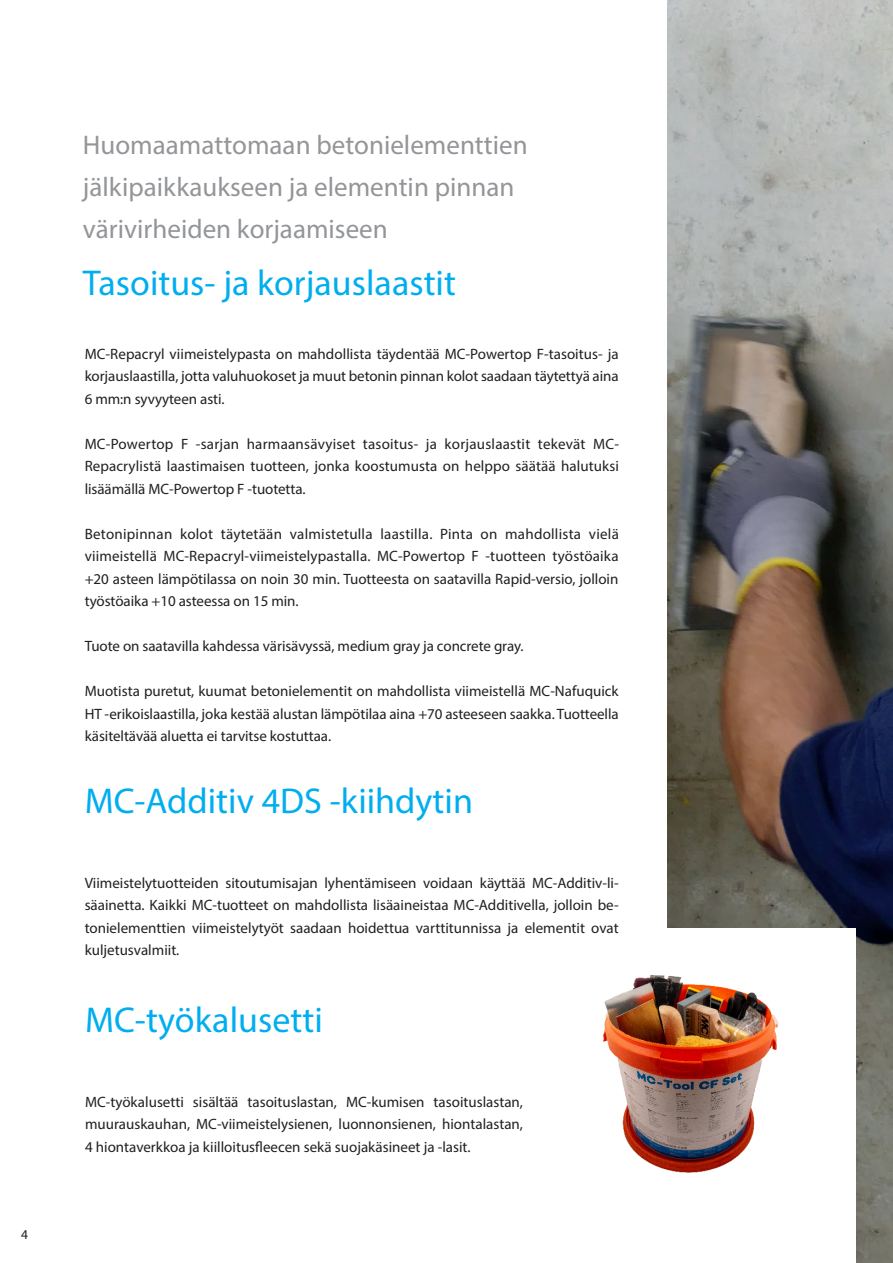
<style>
.page{position:relative;width:893px;height:1263px;background:#fff}
.page>*{position:absolute;margin:0;border:0;box-sizing:border-box;transform-origin:0 0}
.t1{font:36px "Myriad Pro";color:#00aeef}
.t2{font:27px/42px "Myriad Pro";color:#939598}
.Bodytext_10_pt{font:15px/22.5px "Myriad Pro";letter-spacing:-.005em;color:#231f20;text-align:justify}
.t3{font:13.5px "Myriad Pro";color:#231f20}
</style>
<div class="page">
<img style="left:668px;top:0;width:225px;height:1263px">
<div style="left:85px;top:928px;width:771px;height:335px;background:#fff"></div>
<img style="left:603px;top:975px;width:176px;height:198px">
<p class="t3" style="left:21px;top:1226px;width:8px">4</p>
<p class="t2" style="left:83px;top:124px;width:446px">Huomaamattomaan betonielementtien jälkipaikkaukseen ja elementin pinnan värivirheiden korjaamiseen</p>
<p class="t1" style="left:83px;top:261px;width:375px">Tasoitus- ja korjauslaastit</p>
<p class="Bodytext_10_pt" style="left:85px;top:342px;width:536px">MC-Repacryl viimeistelypasta on mahdollista täydentää MC-Powertop F-tasoitus- ja korjauslaastilla, jotta valuhuokoset ja muut betonin pinnan kolot saadaan täytettyä aina 6 mm:n syvyyteen asti.</p>
<p class="Bodytext_10_pt" style="left:85px;top:432px;width:536px">MC-Powertop F -sarjan harmaansävyiset tasoitus- ja korjauslaastit tekevät MC-Repacrylistä laastimaisen tuotteen, jonka koostumusta on helppo säätää halutuksi lisäämällä MC-Powertop F -tuotetta.</p>
<p class="Bodytext_10_pt" style="left:85px;top:522px;width:536px">Betonipinnan kolot täytetään valmistetulla laastilla. Pinta on mahdollista vielä viimeistellä MC-Repacryl-viimeistelypastalla. MC-Powertop F -tuotteen työstöaika +20 asteen lämpötilassa on noin 30 min. Tuotteesta on saatavilla Rapid-versio, jolloin työstöaika +10 asteessa on 15 min.</p>
<p class="Bodytext_10_pt" style="left:85px;top:635px;width:440px">Tuote on saatavilla kahdessa värisävyssä, medium gray ja concrete gray.</p>
<p class="Bodytext_10_pt" style="left:85px;top:680px;width:536px">Muotista puretut, kuumat betonielementit on mahdollista viimeistellä MC-Nafuquick HT -erikoislaastilla, joka kestää alustan lämpötilaa aina +70 asteeseen saakka. Tuotteella käsiteltävää aluetta ei tarvitse kostuttaa.</p>
<p class="t1" style="left:85px;top:778px;width:390px">MC-Additiv 4DS -kiihdytin</p>
<p class="Bodytext_10_pt" style="left:85px;top:871px;width:535px">Viimeistelytuotteiden sitoutumisajan lyhentämiseen voidaan käyttää MC-Additiv-li&shy;säainetta. Kaikki MC-tuotteet on mahdollista lisäaineistaa MC-Additivella, jolloin be&shy;tonielementtien viimeistelytyöt saadaan hoidettua varttitunnissa ja elementit ovat kuljetusvalmiit.</p>
<p class="t1" style="left:85px;top:997px;width:239px">MC-työkalusetti</p>
<p class="Bodytext_10_pt" style="left:85px;top:1090px;width:439px">MC-työkalusetti sisältää tasoituslastan, MC-kumisen tasoituslastan, muurauskauhan, MC-viimeistelysienen, luonnonsienen, hiontalastan, 4 hiontaverkkoa ja kiilloitusfleecen sekä suojakäsineet ja -lasit.</p>
</div>
